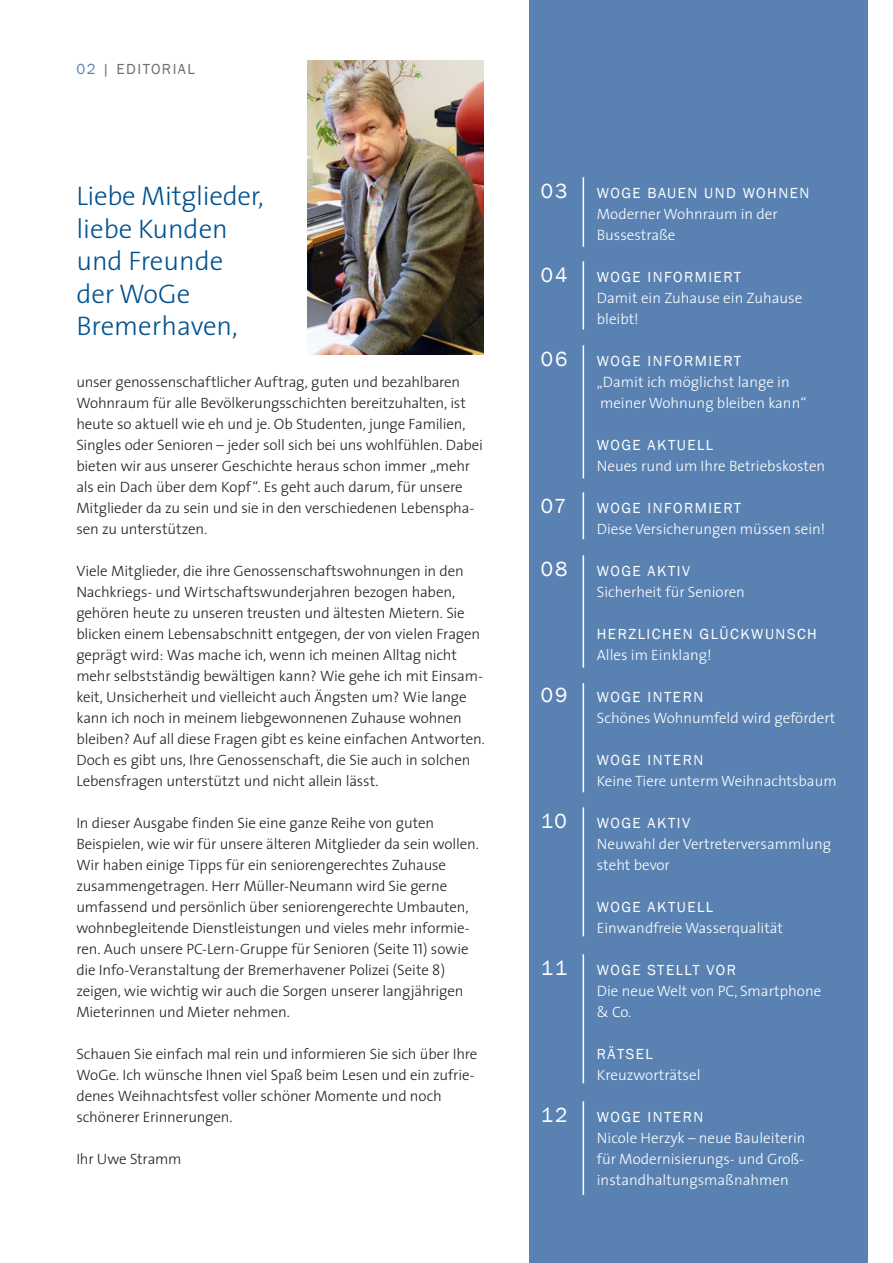
<style>
.page{position:relative;width:893px;height:1263px;background:#fff}
.page>*{position:absolute;margin:0;border:0;box-sizing:border-box;transform-origin:0 0}
.t1{font:300 27px/32.4px "The Sans";color:#00528f}
.t2{font:21px "Franklin Gothic";letter-spacing:.1em;color:#fff}
.t3{font:300 15px/21px "The Sans";letter-spacing:-.01em;color:#231f20}
.t4{font:300 15px/21px "The Sans";color:#fff}
.t5{font:15px "Franklin Gothic";letter-spacing:.1em;color:#fff}
.t6{font:15px "Franklin Gothic";letter-spacing:.1em;color:#6d6e70}
.s1{color:#5982b3}
.s2{font-family:"The Sans Light Caps";font-weight:400}
</style>
<div class="page">
<img style="left:307px;top:60px;width:177px;height:294px">
<div style="left:529px;top:0;width:338px;height:1263px;background:#5982b3"></div>
<hr style="left:582px;top:345px;width:2px;height:133px;background:#fff">
<hr style="left:582px;top:177px;width:2px;height:70px;background:#fff">
<hr style="left:582px;top:261px;width:2px;height:69px;background:#fff">
<hr style="left:582px;top:1101px;width:2px;height:94px;background:#fff">
<hr style="left:582px;top:683px;width:2px;height:109px;background:#fff">
<hr style="left:582px;top:555px;width:2px;height:113px;background:#fff">
<hr style="left:582px;top:492px;width:2px;height:47px;background:#fff">
<hr style="left:582px;top:807px;width:2px;height:129px;background:#fff">
<hr style="left:582px;top:954px;width:2px;height:129px;background:#fff">
<p class="t6" style="left:76px;top:60px;width:120px"><span class="s1">02</span> | EDITORIAL</p>
<h1 class="t1" style="left:76px;top:183px;width:189px">Liebe Mitglieder, liebe Kunden und Freunde der WoGe<br>Bremerhaven,</h1>
<p class="t3" style="left:76px;top:373px;width:408px">unser genossenschaftlicher Auftrag, guten und bezahlbaren Wohnraum für alle Bevölkerungsschichten bereitzuhalten, ist heute so aktuell wie eh und je. Ob Studenten, junge Familien, Singles oder Senioren – jeder soll sich bei uns wohlfühlen. Dabei bieten wir aus unserer Geschichte heraus schon immer „mehr als ein Dach über dem Kopf“. Es geht auch darum, für unsere Mitglieder da zu sein und sie in den verschiedenen Lebenspha&shy;sen zu unterstützen.</p>
<p class="t3" style="left:76px;top:562px;width:410px">Viele Mitglieder, die ihre Genossenschaftswohnungen in den Nachkriegs- und Wirtschaftswunderjahren bezogen haben, gehören heute zu unseren treusten und ältesten Mietern. Sie blicken einem Lebensabschnitt entgegen, der von vielen Fragen geprägt wird: Was mache ich, wenn ich meinen Alltag nicht mehr selbstständig bewältigen kann? Wie gehe ich mit Einsam&shy;keit, Unsicherheit und vielleicht auch Ängsten um? Wie lange kann ich noch in meinem liebgewonnenen Zuhause wohnen bleiben? Auf all diese Fragen gibt es keine einfachen Antworten.<br>Doch es gibt uns, Ihre Genossenschaft, die Sie auch in solchen Lebensfragen unterstützt und nicht allein lässt.</p>
<p class="t3" style="left:76px;top:814px;width:404px">In dieser Ausgabe finden Sie eine ganze Reihe von guten Beispielen, wie wir für unsere älteren Mitglieder da sein wollen.<br>Wir haben einige Tipps für ein seniorengerechtes Zuhause zusammengetragen. Herr Müller-Neumann wird Sie gerne umfassend und persönlich über seniorengerechte Umbauten, wohnbegleitende Dienstleistungen und vieles mehr informie&shy;ren. Auch unsere PC-Lern-Gruppe für Senioren (Seite <span class="s2">11</span>) sowie die Info-Veranstaltung der Bremerhavener Polizei (Seite 8) zeigen, wie wichtig wir auch die Sorgen unserer langjährigen Mieterinnen und Mieter nehmen.</p>
<p class="t3" style="left:76px;top:1045px;width:402px">Schauen Sie einfach mal rein und informieren Sie sich über Ihre WoGe. Ich wünsche Ihnen viel Spaß beim Lesen und ein zufrie&shy;denes Weihnachtsfest voller schöner Momente und noch schönerer Erinnerungen.</p>
<p class="t3" style="left:76px;top:1150px;width:107px">Ihr Uwe Stramm</p>
<h2 class="t2" style="left:540px;top:179px;width:28px">03</h2>
<h2 class="t2" style="left:540px;top:263px;width:28px">04</h2>
<h2 class="t2" style="left:540px;top:347px;width:28px">06</h2>
<h2 class="t2" style="left:540px;top:494px;width:27px">07</h2>
<h2 class="t2" style="left:540px;top:557px;width:28px">08</h2>
<h2 class="t2" style="left:540px;top:683px;width:28px">09</h2>
<h2 class="t2" style="left:540px;top:809px;width:28px">10</h2>
<h2 class="t2" style="left:540px;top:956px;width:28px">11</h2>
<h2 class="t2" style="left:540px;top:1103px;width:28px">12</h2>
<p class="t5" style="left:596px;top:184px;width:214px">WOGE BAUEN UND WOHNEN</p>
<p class="t4" style="left:596px;top:205px;width:182px">Moderner Wohnraum in der<br>Bussestraße</p>
<p class="t5" style="left:596px;top:268px;width:146px">WOGE INFORMIERT</p>
<p class="t4" style="left:596px;top:289px;width:207px">Damit ein Zuhause ein Zuhause bleibt!</p>
<p class="t5" style="left:596px;top:352px;width:146px">WOGE INFORMIERT</p>
<p class="t4" style="left:596px;top:373px;width:211px">„Damit ich möglichst lange in meiner Wohnung bleiben kann“</p>
<p class="t5" style="left:596px;top:436px;width:118px">WOGE AKTUELL</p>
<p class="t4" style="left:596px;top:457px;width:230px">Neues rund um Ihre Betriebskosten</p>
<p class="t5" style="left:596px;top:499px;width:146px">WOGE INFORMIERT</p>
<p class="t4" style="left:596px;top:520px;width:230px">Diese Versicherungen müssen sein!</p>
<p class="t5" style="left:596px;top:562px;width:95px">WOGE AKTIV</p>
<p class="t4" style="left:596px;top:583px;width:150px">Sicherheit für Senioren</p>
<p class="t5" style="left:596px;top:625px;width:221px">HERZLICHEN GLÜCKWUNSCH</p>
<p class="t4" style="left:596px;top:646px;width:116px">Alles im Einklang!</p>
<p class="t5" style="left:596px;top:688px;width:108px">WOGE INTERN</p>
<p class="t4" style="left:596px;top:709px;width:240px">Schönes Wohnumfeld wird gefördert</p>
<p class="t5" style="left:596px;top:751px;width:108px">WOGE INTERN</p>
<p class="t4" style="left:596px;top:772px;width:241px">Keine Tiere unterm Weihnachtsbaum</p>
<p class="t5" style="left:596px;top:814px;width:95px">WOGE AKTIV</p>
<p class="t4" style="left:596px;top:835px;width:236px">Neuwahl der Vertreterversammlung steht bevor</p>
<p class="t5" style="left:596px;top:898px;width:118px">WOGE AKTUELL</p>
<p class="t4" style="left:596px;top:919px;width:188px">Einwandfreie Wasserqualität</p>
<p class="t5" style="left:596px;top:961px;width:141px">WOGE STELLT VOR</p>
<p class="t4" style="left:596px;top:982px;width:226px">Die neue Welt von PC, Smartphone &amp; Co.</p>
<p class="t5" style="left:596px;top:1045px;width:58px">RÄTSEL</p>
<p class="t4" style="left:596px;top:1066px;width:105px">Kreuzworträtsel</p>
<p class="t5" style="left:596px;top:1108px;width:108px">WOGE INTERN</p>
<p class="t4" style="left:596px;top:1129px;width:210px;text-align:justify">Nicole Herzyk – neue Bauleiterin für Modernisierungs- und Groß&shy;instandhaltungsmaßnahmen</p>
</div>
